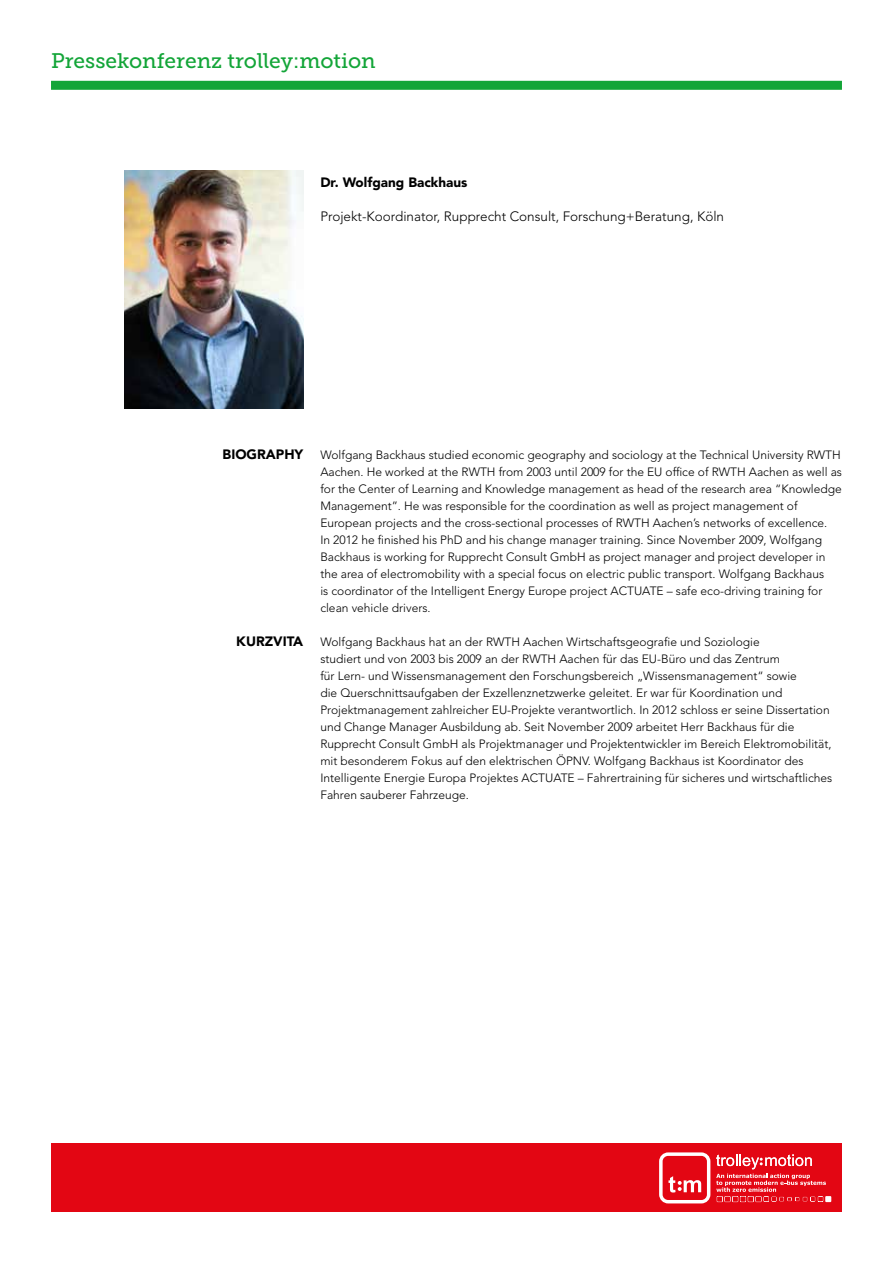
<style>
.page{position:relative;width:893px;height:1263px;background:#fff}
.page>*{position:absolute;margin:0;border:0;box-sizing:border-box;transform-origin:0 0}
.t1{font:21px "Museo Slab 500";color:#13a538}
.t2{font:300 13.5px "Avenir LT Std";color:#000}
.t3{font:900 13.5px "Avenir LT Std";color:#000}
.t4{font:300 12px/17px "Avenir LT Std";color:#000}
</style>
<div class="page">
<div style="left:51px;top:81px;width:791px;height:9px;background:#13a538"></div>
<div style="left:51px;top:1144px;width:791px;height:68px;background:#e30613"></div>
<svg style="left:716px;top:1154px;width:115px;height:48px"></svg>
<svg style="left:659px;top:1152px;width:51px;height:51px"></svg>
<img style="left:125px;top:170px;width:178px;height:238px">
<h1 class="t1" style="left:51px;top:49px;width:326px">Pressekonferenz trolley:motion</h1>
<p class="t3" style="left:320px;top:174px;width:149px">Dr. Wolfgang Backhaus</p>
<p class="t2" style="left:320px;top:209px;width:405px">Projekt-Koordinator, Rupprecht Consult, Forschung+Beratung, Köln</p>
<p class="t3" style="left:223px;top:446px;width:82px">BIOGRAPHY</p>
<p class="t3" style="left:236px;top:633px;width:69px">KURZVITA</p>
<p class="t4" style="left:320px;top:447px;width:523px">Wolfgang Backhaus studied economic geography and sociology at the Technical University RWTH Aachen. He worked at the RWTH from 2003 until 2009 for the EU office of RWTH Aachen as well as for the Center of Learning and Knowledge management as head of the research area “Knowledge Management”. He was responsible for the coordination as well as project management of European projects and the cross-sectional processes of RWTH Aachen’s networks of excellence.<br>In 2012 he finished his PhD and his change manager training. Since November 2009, Wolfgang Backhaus is working for Rupprecht Consult GmbH as project manager and project developer in the area of electromobility with a special focus on electric public transport. Wolfgang Backhaus<br>is coordinator of the Intelligent Energy Europe project ACTUATE – safe eco-driving training for clean vehicle drivers.</p>
<p class="t4" style="left:320px;top:634px;width:513px">Wolfgang Backhaus hat an der RWTH Aachen Wirtschaftsgeografie und Soziologie<br>studiert und von 2003 bis 2009 an der RWTH Aachen für das EU-Büro und das Zentrum<br>für Lern- und Wissensmanagement den Forschungsbereich „Wissensmanagement“ sowie<br>die Querschnittsaufgaben der Exzellenznetzwerke geleitet. Er war für Koordination und Projektmanagement zahlreicher EU-Projekte verantwortlich. In 2012 schloss er seine Dissertation und Change Manager Ausbildung ab. Seit November 2009 arbeitet Herr Backhaus für die Rupprecht Consult GmbH als Projektmanager und Projektentwickler im Bereich Elektromobilität, mit besonderem Fokus auf den elektrischen ÖPNV. Wolfgang Backhaus ist Koordinator des Intelligente Energie Europa Projektes ACTUATE – Fahrertraining für sicheres und wirtschaftliches Fahren sauberer Fahrzeuge.</p>
</div>
